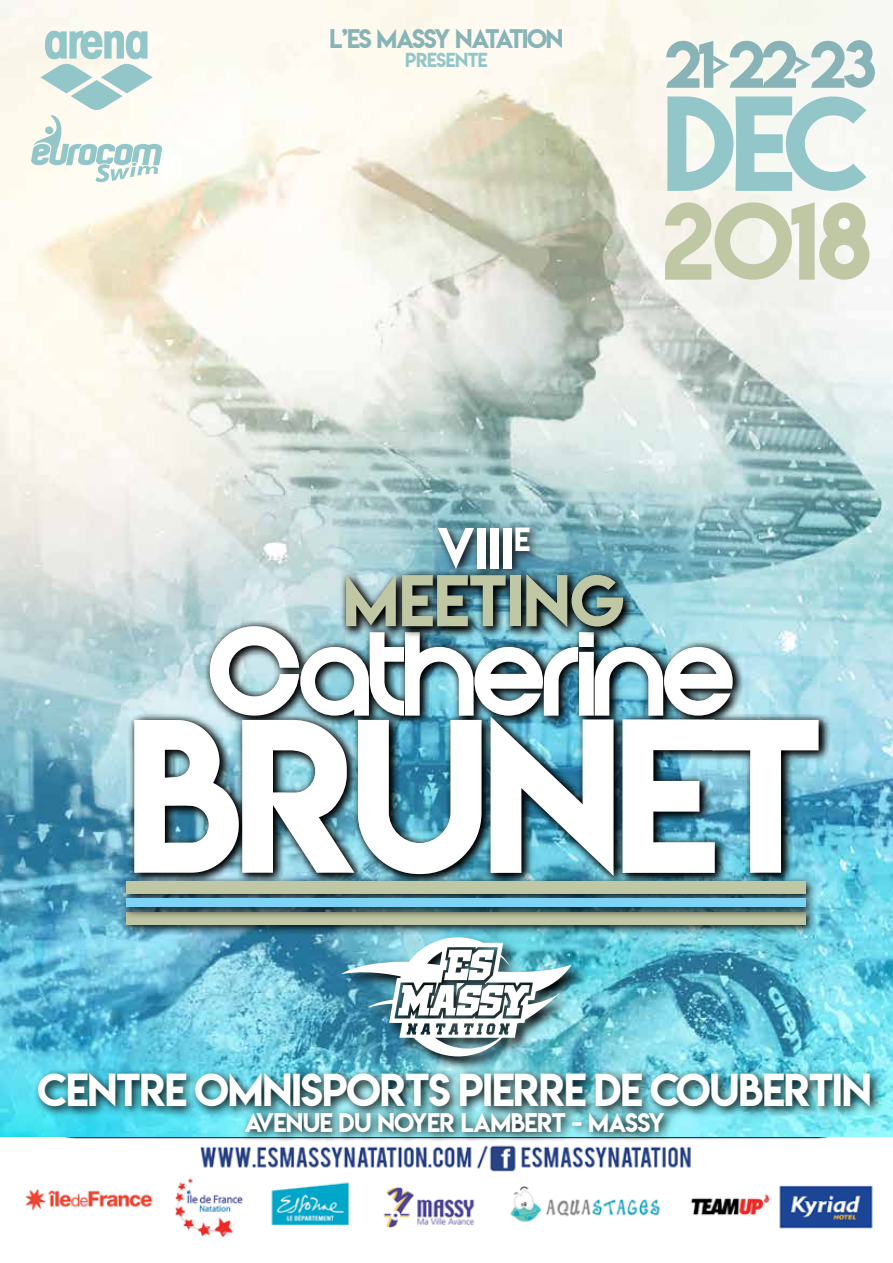
<style>
.page{position:relative;width:893px;height:1263px;background:#fff}
.page>*{position:absolute;margin:0;border:0;box-sizing:border-box;transform-origin:0 0}
.t1{font:194.1px "Lemon Milk";letter-spacing:-.05em;color:#fff}
.t2{font:100.35px "And Then It Ends";letter-spacing:-.04em;color:#fff}
.t3{font:64.5px "Lemon Milk";color:#c0c7a5}
.t4{font:59.4px "Lemon Milk";color:#88b3b7}
.t5{font:51px "Lemon Milk";color:#fff}
.t6{font:41.1px "Lemon Milk";letter-spacing:-.025em;color:#fff}
.t7{font:23.85px "Lemon Milk";letter-spacing:-.025em;color:#fff}
.t8{font:23.85px "Lemon Milk";letter-spacing:-.05em;color:#88b3b7}
.t9{font:18px "Lemon Milk";letter-spacing:-.025em;color:#92c6c9}
.s1{font-size:130.65px}
</style>
<div class="page">
<img style="left:0;top:0;width:893px;height:1137px">
<svg style="left:665px;top:202px;width:204px;height:78px"></svg>
<svg style="left:667px;top:96px;width:199px;height:95px"></svg>
<img style="left:25px;top:1145px;width:848px;height:92px">
<img style="left:33px;top:1068px;width:849px;height:73px">
<svg style="left:433px;top:521px;width:109px;height:48px;background:#4c747f"></svg>
<img style="left:128px;top:620px;width:703px;height:267px">
<img style="left:120px;top:875px;width:697px;height:17px">
<div style="left:126px;top:881px;width:679px;height:13px;background:#c0c7a5"></div>
<img style="left:120px;top:919px;width:697px;height:17px">
<div style="left:126px;top:912px;width:679px;height:12px;background:#c0c7a5"></div>
<svg style="left:120px;top:892px;width:697px;height:27px"></svg>
<div style="left:126px;top:898px;width:679px;height:9px;background:#7ed3f7"></div>
<svg style="left:31px;top:31px;width:132px;height:151px"></svg>
<img style="left:340px;top:934px;width:246px;height:137px">
<img style="left:341px;top:937px;width:231px;height:119px">
<svg style="left:340px;top:569px;width:295px;height:70px;background:#3c5961"></svg>
<p class="t8" style="left:330px;top:21px;width:235px">L’ES MASSY NATATION</p>
<p class="t9" style="left:405px;top:47px;width:84px">PRESENTE</p>
<h3 class="t4" style="left:665px;top:22px;width:213px">21<sup>&gt;</sup>22<sup>&gt;</sup>23</h3>
<p class="t5" style="left:437px;top:512px;width:95px">VIII<sup>E</sup></p>
<h3 class="t3" style="left:343px;top:555px;width:283px">MEETING</h3>
<h2 class="t2" style="left:210px;top:632px;width:529px"><span class="s1">C</span>atherine</h2>
<h1 class="t1" style="left:125px;top:658px;width:699px">BRUNET</h1>
<p class="t6" style="left:38px;top:1061px;width:836px">CENTRE OMNISPORTS PIERRE DE COUBERTIN</p>
<p class="t7" style="left:244px;top:1105px;width:422px">AVENUE DU NOYER LAMBERT - MASSY</p>
</div>
